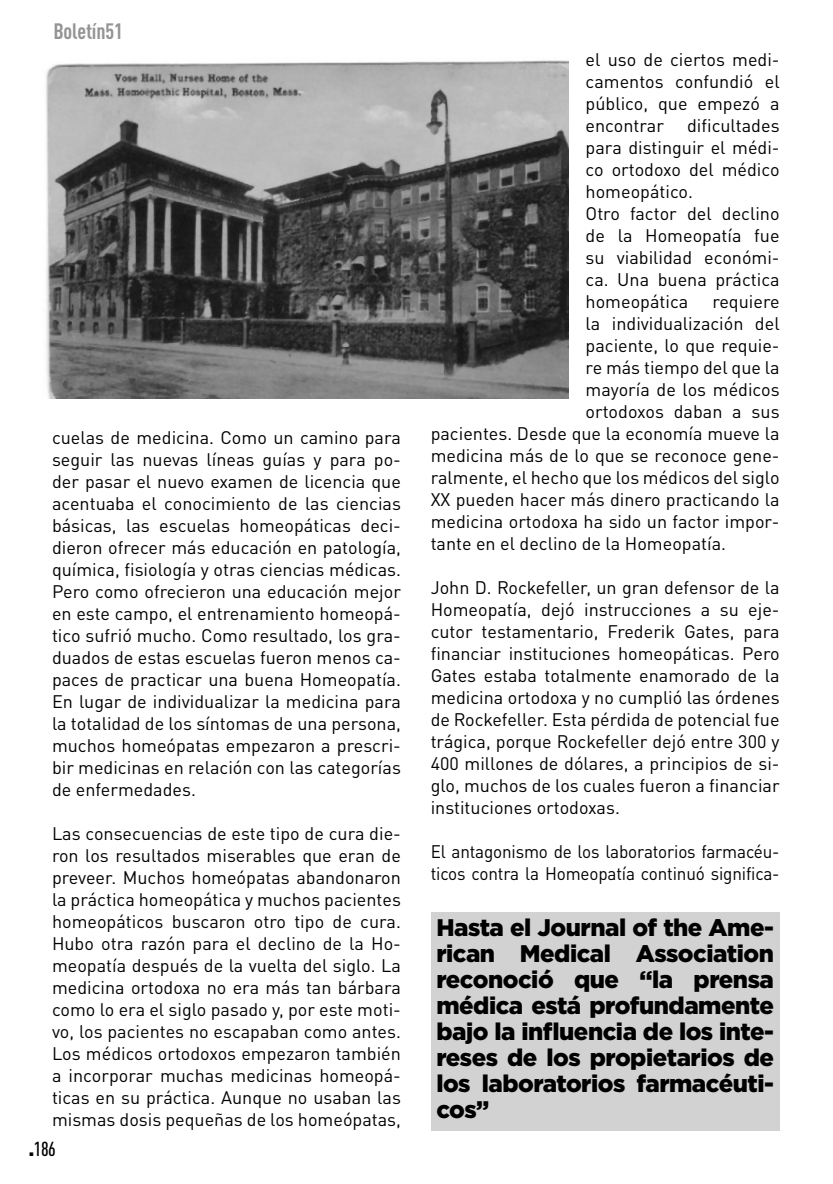
<style>
.page{position:relative;width:833px;height:1184px;background:#fff}
.page>*{position:absolute;margin:0;border:0;box-sizing:border-box;transform-origin:0 0}
.recuadro_ok{font:900 24px/26px "Gotham";letter-spacing:-.02em;color:#000;text-align:justify}
.t1{font:700 condensed 22px "DIN Pro";letter-spacing:-.005em;color:#949494}
.t2{font:500 condensed 20px "DIN Pro";color:#000}
.parrafo_general{font:18px/22px "DIN Pro";color:#000;text-align:justify}
.parrafo_general-2{font:18px/22px "DIN Pro";color:#000;scale:.95 1}
.s1{font-weight:900;font-size:24px}
</style>
<div class="page">
<div style="left:430px;top:912px;width:349px;height:219px;background:#d2d2d2"></div>
<img style="left:46px;top:60px;width:522px;height:338px">
<p class="t1" style="left:53px;top:14px;width:71px">Boletín51</p>
<p class="parrafo_general" style="left:52px;top:425px;width:350px">cuelas de medicina. Como un camino para seguir las nuevas líneas guías y para po&shy;der pasar el nuevo examen de licencia que acentuaba el conocimiento de las ciencias básicas, las escuelas homeopáticas deci&shy;dieron ofrecer más educación en patología, química, fisiología y otras ciencias médicas.<br>Pero como ofrecieron una educación mejor en este campo, el entrenamiento homeopá&shy;tico sufrió mucho. Como resultado, los gra&shy;duados de estas escuelas fueron menos ca&shy;paces de practicar una buena Homeopatía.<br>En lugar de individualizar la medicina para la totalidad de los síntomas de una persona, muchos homeópatas empezaron a prescri&shy;bir medicinas en relación con las categorías de enfermedades.</p>
<p class="parrafo_general" style="left:52px;top:821px;width:350px">Las consecuencias de este tipo de cura die&shy;ron los resultados miserables que eran de preveer. Muchos homeópatas abandonaron la práctica homeopática y muchos pacientes homeopáticos buscaron otro tipo de cura.<br>Hubo otra razón para el declino de la Ho&shy;meopatía después de la vuelta del siglo. La medicina ortodoxa no era más tan bárbara como lo era el siglo pasado y, por este moti&shy;vo, los pacientes no escapaban como antes.<br>Los médicos ortodoxos empezaron también a incorporar muchas medicinas homeopá&shy;ticas en su práctica. Aunque no usaban las mismas dosis pequeñas de los homeópatas,</p>
<p class="t2" style="left:28px;top:1134px;width:29px"><span class="s1">.</span>186</p>
<p class="parrafo_general" style="left:585px;top:47px;width:195px">el uso de ciertos medi&shy;camentos confundió el público, que empezó a encontrar</p>
<p class="parrafo_general" style="left:585px;top:113px;width:195px;text-indent:101px">dificultades para distinguir el médi&shy;co ortodoxo del médico homeopático.</p>
<p class="parrafo_general" style="left:585px;top:201px;width:195px">Otro factor del declino de la Homeopatía fue su viabilidad económi&shy;ca. Una buena práctica homeopática</p>
<p class="parrafo_general" style="left:712px;top:289px;width:69px">requiere</p>
<p class="parrafo_general" style="left:585px;top:311px;width:195px">la individualización del</p>
<p class="parrafo_general" style="left:585px;top:333px;width:195px">paciente, lo que requie-</p>
<p class="parrafo_general" style="left:585px;top:355px;width:195px">re más tiempo del que la</p>
<p class="parrafo_general" style="left:585px;top:377px;width:195px">mayoría de los médicos</p>
<p class="parrafo_general" style="left:585px;top:399px;width:195px">ortodoxos daban a sus</p>
<p class="parrafo_general" style="left:430px;top:421px;width:350px">pacientes. Desde que la economía mueve la</p>
<p class="parrafo_general" style="left:430px;top:443px;width:350px">medicina más de lo que se reconoce gene-</p>
<p class="parrafo_general" style="left:430px;top:465px;width:350px">ralmente, el hecho que los médicos del siglo</p>
<p class="parrafo_general" style="left:430px;top:487px;width:350px">XX pueden hacer más dinero practicando la</p>
<p class="parrafo_general" style="left:430px;top:509px;width:350px">medicina ortodoxa ha sido un factor impor-</p>
<p class="parrafo_general" style="left:430px;top:531px;width:297px">tante en el declino de la Homeopatía.</p>
<p class="parrafo_general" style="left:430px;top:575px;width:350px">John D. Rockefeller, un gran defensor de la Homeopatía, dejó instrucciones a su eje&shy;cutor testamentario, Frederik Gates, para financiar instituciones homeopáticas. Pero Gates estaba totalmente enamorado de la medicina ortodoxa y no cumplió las órdenes de Rockefeller. Esta pérdida de potencial fue trágica, porque Rockefeller dejó entre 300 y 400 millones de dólares, a principios de si&shy;glo, muchos de los cuales fueron a financiar instituciones ortodoxas.</p>
<p class="parrafo_general-2" style="left:430px;top:839px;width:369px">El antagonismo de los laboratorios farmacéu&shy;ticos contra la Homeopatía continuó significa-</p>
<p class="recuadro_ok" style="left:436px;top:914px;width:339px">Hasta el Journal of the Ame&shy;rican Medical Association reconoció que “la prensa médica está profundamente bajo la influencia de los inte&shy;reses de los propietarios de los laboratorios farmacéuti&shy;cos”</p>
</div>
